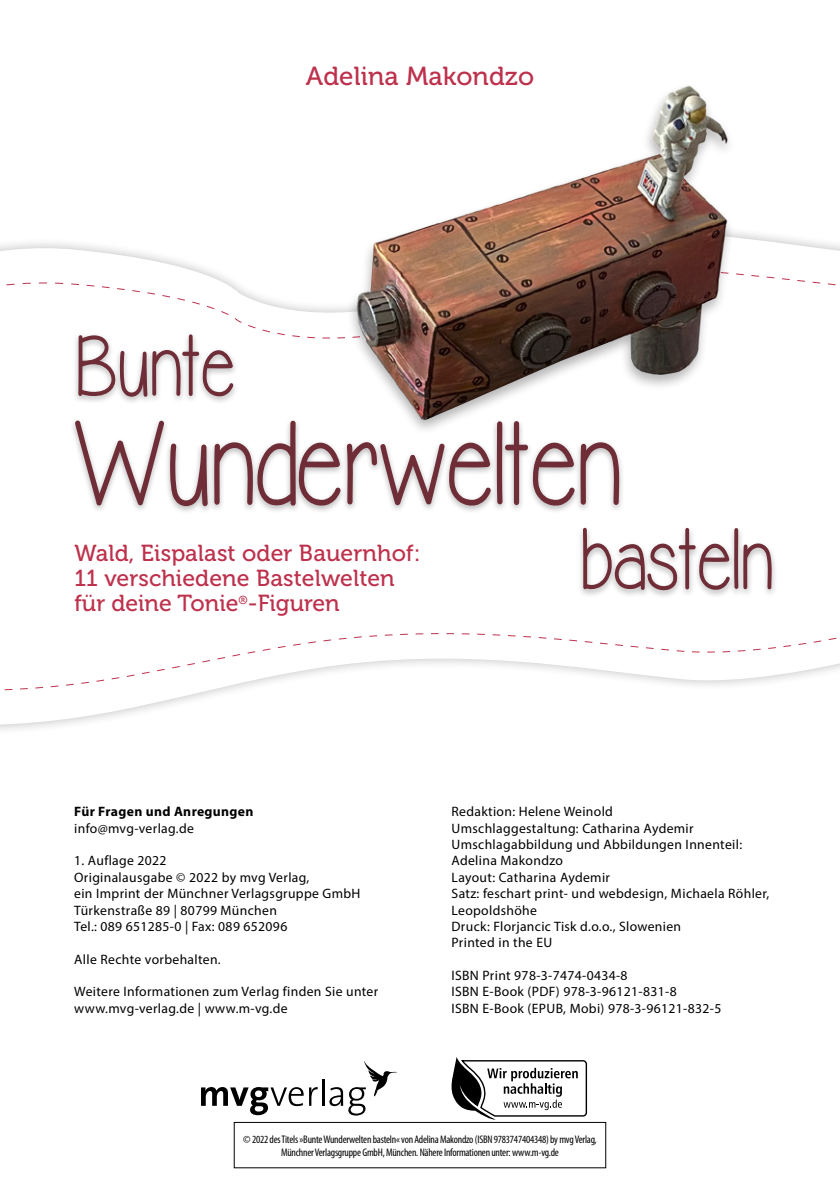
<style>
.page{position:relative;width:840px;height:1191px;background:#fff}
.page>*{position:absolute;margin:0;border:0;box-sizing:border-box;transform-origin:0 0}
.t1{font:118.4px "Alexis Marie";color:#6f2d37;scale:.92 1}
.t2{font:86.8px "Alexis Marie";color:#6f2d37;scale:.92 1}
.t3{font:26px "Museo 500";letter-spacing:.005em;color:#bd314c}
.t4{font:23px/25.2px "Museo 500";letter-spacing:.005em;color:#bd314c}
.t5{font:13.6px/16.4px "Myriad Pro";letter-spacing:.025em;color:#000}
.t6{font:700 13.6px/16.4px "Myriad Pro";letter-spacing:.025em;color:#000}
.t7{font:condensed 11px "Myriad Pro";letter-spacing:-.02em;color:#000}
.s1{font-weight:400}
</style>
<div class="page">
<svg style="left:0;top:235px;width:839px;height:492px"></svg>
<svg style="left:0;top:270px;width:839px;height:421px"></svg>
<div style="left:72px;top:331px;width:167px;height:74px;background:#000;opacity:.3"></div>
<div style="left:69px;top:417px;width:556px;height:97px;background:#000;opacity:.3"></div>
<div style="left:576px;top:525px;width:201px;height:74px;background:#000;opacity:.3"></div>
<div style="left:346px;top:82px;width:389px;height:353px;background:#000;opacity:.3"></div>
<img style="left:321px;top:82px;width:439px;height:345px">
<svg style="left:201px;top:1087px;width:102px;height:28px"></svg>
<svg style="left:309px;top:1087px;width:8px;height:18px"></svg>
<hr style="left:322px;top:1078px;width:2px;height:27px;background:#000">
<svg style="left:329px;top:1061px;width:68px;height:54px"></svg>
<svg style="left:451px;top:1057px;width:136px;height:63px"></svg>
<div style="left:233px;top:1122px;width:373px;height:46px;border:1px solid #000"></div>
<p class="t3" style="left:306px;top:62px;width:229px">Adelina Makondzo</p>
<p class="t2" style="left:74px;top:321px;width:175px">Bunte</p>
<p class="t1" style="left:74px;top:404px;width:595px">Wunderwelten</p>
<p class="t2" style="left:579px;top:515px;width:211px">basteln</p>
<p class="t4" style="left:74px;top:541px;width:347px">Wald, Eispalast oder Bauernhof:<br>11 verschiedene Bastelwelten für deine Tonie<sup>®</sup>-Figuren</p>
<p class="t6" style="left:74px;top:803px;width:181px">Für Fragen und Anregungen <span class="s1">info@mvg-verlag.de</span></p>
<p class="t5" style="left:74px;top:852px;width:287px">1. Auflage 2022<br>Originalausgabe © 2022 by mvg Verlag,<br>ein Imprint der Münchner Verlagsgruppe GmbH Türkenstraße 89 | 80799 München<br>Tel.: 089 651285-0 | Fax: 089 652096</p>
<p class="t5" style="left:74px;top:950px;width:148px">Alle Rechte vorbehalten.</p>
<p class="t5" style="left:74px;top:983px;width:305px">Weitere Informationen zum Verlag finden Sie unter www.mvg-verlag.de | www.m-vg.de</p>
<p class="t5" style="left:451px;top:803px;width:319px">Redaktion: Helene Weinold<br>Umschlaggestaltung: Catharina Aydemir<br>Umschlagabbildung und Abbildungen Innenteil:<br>Adelina Makondzo<br>Layout: Catharina Aydemir<br>Satz: feschart print- und webdesign, Michaela Röhler,<br>Leopoldshöhe<br>Druck: Florjancic Tisk d.o.o., Slowenien<br>Printed in the EU</p>
<p class="t5" style="left:451px;top:967px;width:271px">ISBN Print 978-3-7474-0434-8<br>ISBN E-Book (PDF) 978-3-96121-831-8<br>ISBN E-Book (EPUB, Mobi) 978-3-96121-832-5</p>
<p class="t7" style="left:243px;top:1132px;width:355px">© 2022 des Titels »Bunte Wunderwelten basteln« von Adelina Makondzo (ISBN 9783747404348) by mvg Verlag,</p>
<p class="t7" style="left:281px;top:1145px;width:279px">Münchner Verlagsgruppe GmbH, München. Nähere Informationen unter: www.m-vg.de</p>
</div>
